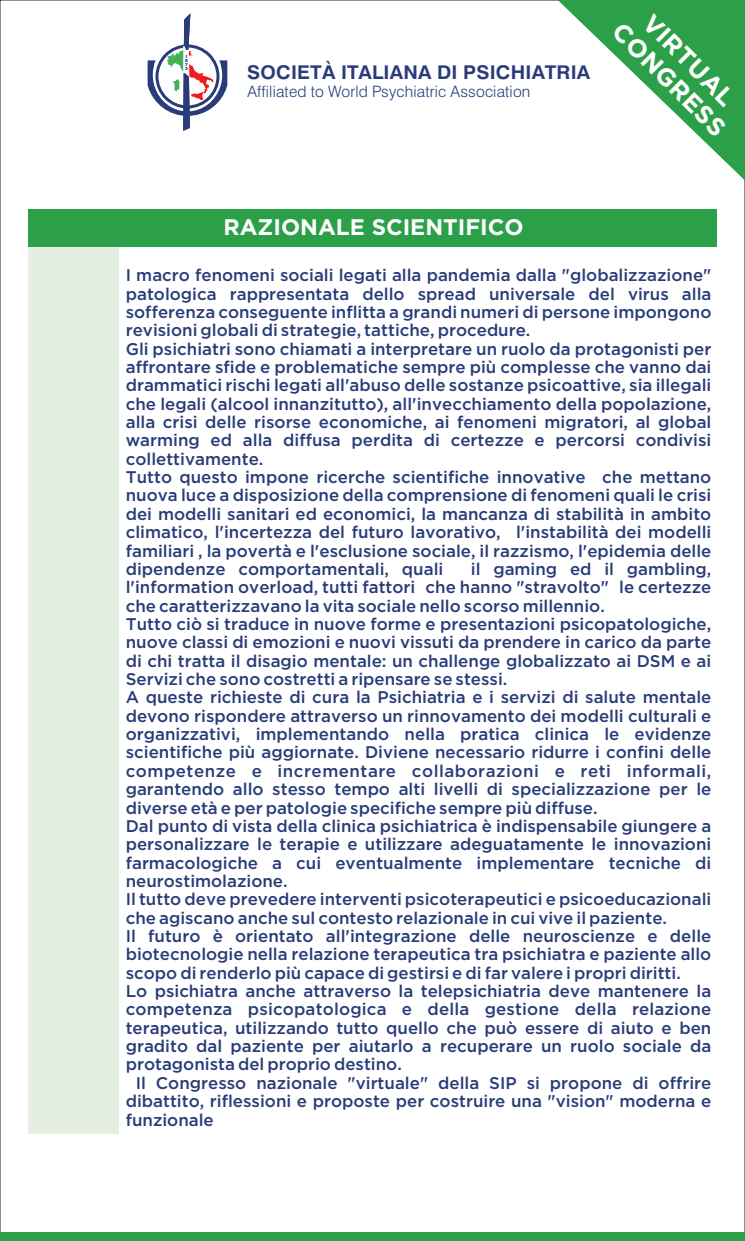
<style>
.page{position:relative;width:745px;height:1241px;background:#fff}
.page>*{position:absolute;margin:0;border:0;box-sizing:border-box;transform-origin:0 0}
.t1{font:700 25.12px/27.8px "Gotham";color:#fff;text-align:center}
.t2{font:700 22.5px "Gotham";color:#fff}
.t3{font:700 18.88px "Swiss 721 BT";letter-spacing:.01em;color:#293c79}
.t4{font:500 16.88px/18.4px "Gotham";color:#293c79}
.t5{font:500 16.88px "Gotham";letter-spacing:.03em;color:#293c79}
.t6{font:300 15.62px "Swiss 721 BT";letter-spacing:.01em;color:#293c79}
.t7{font:900 4.25px/4px "Swiss 721 BT";color:#293c79;text-align:justify}
</style>
<div class="page">
<svg style="left:147px;top:13px;width:80px;height:118px"></svg>
<svg style="left:550px;top:0;width:194px;height:180px"></svg>
<div style="left:28px;top:223px;width:90px;height:909px;background:#e4efe1"></div>
<div style="left:28px;top:209px;width:688px;height:38px;background:#2ca048"></div>
<div style="left:0;top:1231px;width:744px;height:9px;background:#2ca048"></div>
<p class="t7" style="left:185px;top:55px;width:4px">1<br>8<br>7<br>3</p>
<p class="t3" style="left:247px;top:65px;width:344px">SOCIETÀ ITALIANA DI PSICHIATRIA</p>
<p class="t6" style="left:247px;top:86px;width:284px">Affiliated to World Psychiatric Association</p>
<h1 class="t1" style="left:644px;top:-1px;width:150px;rotate:45deg">VIRTUAL<br>CONGRESS</h1>
<h2 class="t2" style="left:223px;top:219px;width:301px">RAZIONALE SCIENTIFICO</h2>
<p class="t4" style="left:126px;top:267px;width:586px">I macro fenomeni sociali legati alla pandemia dalla "globalizzazione" patologica rappresentata dello spread universale del virus alla sofferenza conseguente inflitta a grandi numeri di persone impongono revisioni globali di strategie, tattiche, procedure.<br>Gli psichiatri sono chiamati a interpretare un ruolo da protagonisti per affrontare sfide e problematiche sempre più complesse che vanno dai drammatici rischi legati all'abuso delle sostanze psicoattive, sia illegali che legali (alcool innanzitutto), all'invecchiamento della popolazione, alla crisi delle risorse economiche, ai fenomeni migratori, al global warming ed alla diffusa perdita di certezze e percorsi condivisi collettivamente.<br>Tutto questo impone ricerche scientifiche innovative che mettano nuova luce a disposizione della comprensione di fenomeni quali le crisi dei modelli sanitari ed economici, la mancanza di stabilità in ambito climatico, l'incertezza del futuro lavorativo, l'instabilità dei modelli familiari , la povertà e l'esclusione sociale, il razzismo, l'epidemia delle dipendenze comportamentali, quali</p>
<p class="t4" style="left:470px;top:560px;width:242px">il gaming ed il gambling,</p>
<p class="t4" style="left:126px;top:579px;width:586px">l'information overload, tutti fattori che hanno "stravolto" le certezze</p>
<p class="t4" style="left:126px;top:597px;width:480px">che caratterizzavano la vita sociale nello scorso millennio.</p>
<p class="t4" style="left:126px;top:616px;width:586px">Tutto ciò si traduce in nuove forme e presentazioni psicopatologiche,</p>
<p class="t4" style="left:126px;top:634px;width:586px">nuove classi di emozioni e nuovi vissuti da prendere in carico da parte</p>
<p class="t4" style="left:126px;top:652px;width:586px">di chi tratta il disagio mentale: un challenge globalizzato ai DSM e ai</p>
<p class="t4" style="left:126px;top:671px;width:383px">Servizi che sono costretti a ripensare se stessi.</p>
<p class="t4" style="left:126px;top:689px;width:586px">A queste richieste di cura la Psichiatria e i servizi di salute mentale</p>
<p class="t4" style="left:126px;top:707px;width:586px">devono rispondere attraverso un rinnovamento dei modelli culturali e</p>
<p class="t4" style="left:126px;top:726px;width:586px">organizzativi, implementando nella pratica clinica le evidenze</p>
<p class="t4" style="left:126px;top:744px;width:586px">scientifiche più aggiornate. Diviene necessario ridurre i confini delle</p>
<p class="t5" style="left:126px;top:764px;width:586px">competenze e incrementare collaborazioni e reti informali,</p>
<p class="t4" style="left:126px;top:781px;width:586px">garantendo allo stesso tempo alti livelli di specializzazione per le</p>
<p class="t4" style="left:126px;top:799px;width:473px">diverse età e per patologie specifiche sempre più diffuse.</p>
<p class="t4" style="left:126px;top:817px;width:586px">Dal punto di vista della clinica psichiatrica è indispensabile giungere a</p>
<p class="t4" style="left:126px;top:836px;width:586px">personalizzare le terapie e utilizzare adeguatamente le innovazioni</p>
<p class="t4" style="left:126px;top:854px;width:586px">farmacologiche a cui eventualmente implementare tecniche di</p>
<p class="t4" style="left:126px;top:872px;width:163px">neurostimolazione.</p>
<p class="t4" style="left:126px;top:891px;width:586px">Il tutto deve prevedere interventi psicoterapeutici e psicoeducazionali</p>
<p class="t4" style="left:126px;top:909px;width:542px">che agiscano anche sul contesto relazionale in cui vive il paziente.</p>
<p class="t4" style="left:126px;top:927px;width:586px">Il futuro è orientato all'integrazione delle neuroscienze e delle</p>
<p class="t4" style="left:126px;top:946px;width:586px">biotecnologie nella relazione terapeutica tra psichiatra e paziente allo</p>
<p class="t4" style="left:126px;top:964px;width:556px">scopo di renderlo più capace di gestirsi e di far valere i propri diritti.</p>
<p class="t4" style="left:126px;top:982px;width:586px">Lo psichiatra anche attraverso la telepsichiatria deve mantenere la</p>
<p class="t4" style="left:126px;top:1001px;width:586px">competenza psicopatologica e della gestione della relazione</p>
<p class="t4" style="left:126px;top:1019px;width:586px">terapeutica, utilizzando tutto quello che può essere di aiuto e ben</p>
<p class="t4" style="left:126px;top:1037px;width:586px">gradito dal paziente per aiutarlo a recuperare un ruolo sociale da</p>
<p class="t4" style="left:126px;top:1056px;width:277px">protagonista del proprio destino.</p>
<p class="t4" style="left:136px;top:1074px;width:576px">Il Congresso nazionale "virtuale" della SIP si propone di offrire</p>
<p class="t4" style="left:126px;top:1092px;width:586px">dibattito, riflessioni e proposte per costruire una "vision" moderna e</p>
<p class="t4" style="left:126px;top:1111px;width:90px">funzionale</p>
</div>
